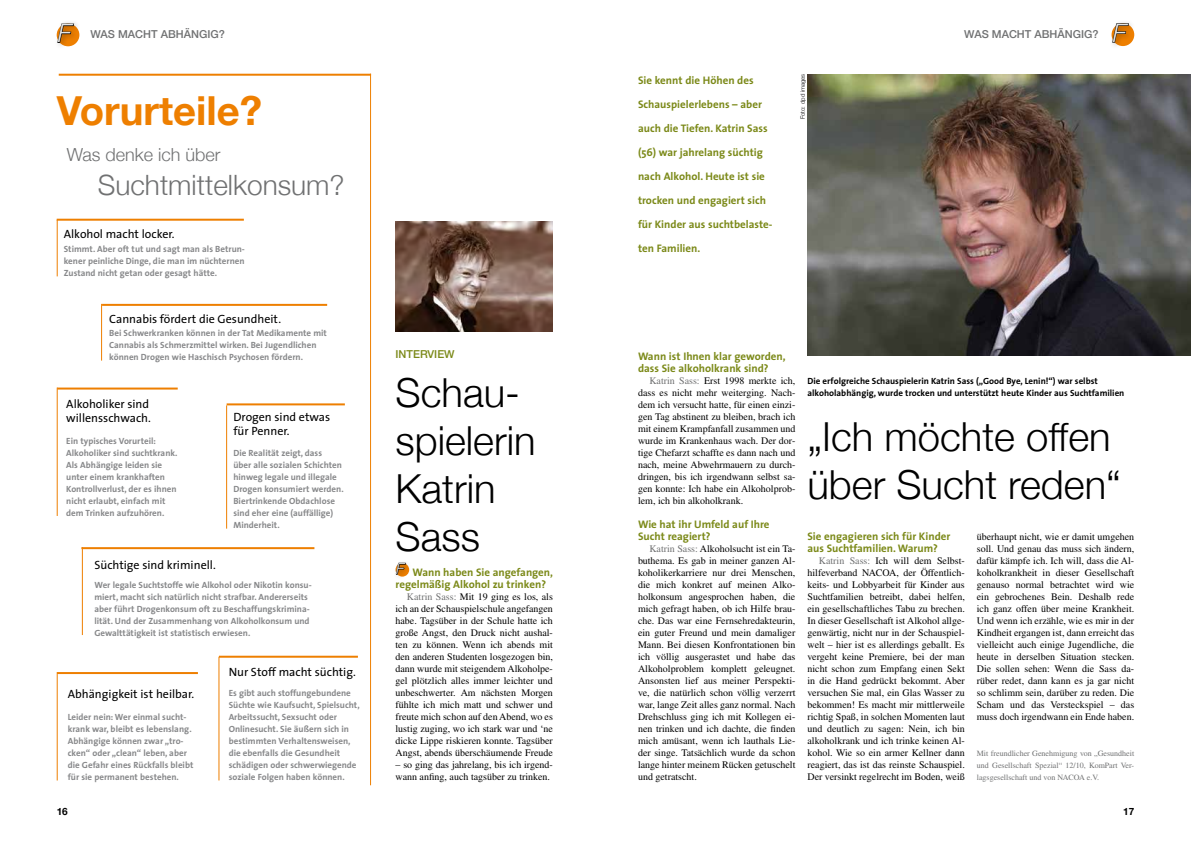
<style>
.page{position:relative;width:1191px;height:842px;background:#fff}
.page>*{position:absolute;margin:0;border:0;box-sizing:border-box;transform-origin:0 0}
.t1{font:300 40px/48px "Helvetica Neue";color:#000}
.t2{font:700 40px "Helvetica Neue";color:#ee7f00}
.t3{font:300 28px "Helvetica Neue";color:#707172}
.t4{font:italic 300 25.5px "Helvetica Neue";color:#e3e4e4}
.t5{font:300 18px "Helvetica Neue";color:#707172}
.t6{font:italic 300 15.3px "Helvetica Neue";color:#e3e4e4}
.t7{font:12px/14px "The Sans";color:#000}
.t8{font:700 11px/24px "The Sans";color:#7b8918}
.t9{font:500 11px "Helvetica Neue";color:#707172}
.t10{font:500 11px "Helvetica Neue";color:#7b8918}
.t11{font:10px/12px "Times";color:#000;text-align:justify}
.t12{font:700 10px "Helvetica Neue";color:#000}
.t13{font:700 9px/12px "The Sans";color:#87888a}
.t14{font:700 9px/12px "The Sans";color:#000}
.t15{font:8px/12px "Times";color:#707172;text-align:justify}
.t16{font:300 6px "Helvetica Neue";color:#000}
.s1{color:#707172}
</style>
<div class="page">
<div style="left:54px;top:20px;width:27px;height:30px;background:#000;opacity:.3"></div>
<svg style="left:57px;top:23px;width:18px;height:21px"></svg>
<div style="left:1109px;top:19px;width:27px;height:31px;background:#000;opacity:.3"></div>
<svg style="left:1111px;top:23px;width:18px;height:20px"></svg>
<img style="left:807px;top:74px;width:384px;height:282px">
<hr style="left:370px;top:74px;width:1px;height:711px;background:#ee7f00">
<hr style="left:59px;top:74px;width:312px;height:2px;background:#ee7f00">
<div style="left:393px;top:559px;width:20px;height:22px;background:#000;opacity:.3"></div>
<svg style="left:395px;top:563px;width:11px;height:12px"></svg>
<hr style="left:57px;top:220px;width:1px;height:56px;background:#ee7f00">
<hr style="left:57px;top:219px;width:187px;height:2px;background:#ee7f00">
<hr style="left:102px;top:304px;width:225px;height:2px;background:#ee7f00">
<hr style="left:101px;top:304px;width:1px;height:57px;background:#ee7f00">
<hr style="left:227px;top:403px;width:118px;height:2px;background:#ee7f00">
<hr style="left:226px;top:405px;width:1px;height:124px;background:#ee7f00">
<hr style="left:57px;top:388px;width:121px;height:2px;background:#ee7f00">
<hr style="left:57px;top:388px;width:1px;height:128px;background:#ee7f00">
<hr style="left:57px;top:672px;width:141px;height:2px;background:#ee7f00">
<hr style="left:57px;top:674px;width:1px;height:106px;background:#ee7f00">
<hr style="left:81px;top:547px;width:233px;height:2px;background:#ee7f00">
<hr style="left:82px;top:547px;width:1px;height:88px;background:#ee7f00">
<hr style="left:219px;top:656px;width:139px;height:2px;background:#ee7f00">
<hr style="left:218px;top:657px;width:1px;height:123px;background:#ee7f00">
<img style="left:395px;top:221px;width:158px;height:111px">
<h3 class="t4" style="left:58px;top:18px;width:15px">F</h3>
<p class="t9" style="left:90px;top:27px;width:136px">WAS MACHT ABHÄNGIG?</p>
<p class="t9" style="left:964px;top:27px;width:136px">WAS MACHT ABHÄNGIG?</p>
<h3 class="t4" style="left:1112px;top:18px;width:15px">F</h3>
<h1 class="t2" style="left:57px;top:86px;width:207px">Vorurteile?</h1>
<h3 class="t5" style="left:67px;top:144px;width:155px">Was denke ich über</h3>
<h2 class="t3" style="left:98px;top:168px;width:248px">Suchtmittelkonsum?</h2>
<p class="t7" style="left:64px;top:227px;width:112px">Alkohol macht locker.</p>
<p class="t13" style="left:64px;top:243px;width:183px;text-align:justify">Stimmt. Aber oft tut und sagt man als Betrun&shy;kener peinliche Dinge, die man im nüchternen Zustand nicht getan oder gesagt hätte.</p>
<p class="t7" style="left:109px;top:312px;width:173px">Cannabis fördert die Gesundheit.</p>
<p class="t13" style="left:109px;top:327px;width:219px">Bei Schwerkranken können in der Tat Medikamente mit<br>Cannabis als Schmerzmittel wirken. Bei Jugendlichen können Drogen wie Haschisch Psychosen fördern.</p>
<p class="t7" style="left:66px;top:397px;width:86px">Alkoholiker sind willensschwach.</p>
<p class="t13" style="left:66px;top:435px;width:113px">Ein typisches Vorurteil:<br>Alkoholiker sind suchtkrank.<br>Als Abhängige leiden sie unter einem krankhaften<br>Kontrollverlust, der es ihnen nicht erlaubt, einfach mit dem Trinken aufzuhören.</p>
<p class="t7" style="left:233px;top:410px;width:98px">Drogen sind etwas für Penner.</p>
<p class="t13" style="left:233px;top:447px;width:112px">Die Realität zeigt, dass<br>über alle sozialen Schichten hinweg legale und illegale<br>Drogen konsumiert werden.<br>Biertrinkende Obdachlose sind eher eine (auffällige)<br>Minderheit.</p>
<p class="t7" style="left:94px;top:557px;width:123px">Süchtige sind kriminell.</p>
<p class="t13" style="left:94px;top:579px;width:219px">Wer legale Suchtstoffe wie Alkohol oder Nikotin konsu&shy;miert, macht sich natürlich nicht strafbar. Andererseits aber führt Drogenkonsum oft zu Beschaffungskrimina&shy;lität. Und der Zusammenhang von Alkoholkonsum und Gewalttätigkeit ist statistisch erwiesen.</p>
<p class="t7" style="left:229px;top:665px;width:129px">Nur Stoff macht süchtig.</p>
<p class="t13" style="left:229px;top:687px;width:132px">Es gibt auch stoffungebundene<br>Süchte wie Kaufsucht, Spielsucht,<br>Arbeitssucht, Sexsucht oder<br>Onlinesucht. Sie äußern sich in bestimmten Verhaltensweisen, die ebenfalls die Gesundheit schädigen oder schwerwiegende soziale Folgen haben können.</p>
<p class="t7" style="left:68px;top:686px;width:128px">Abhängigkeit ist heilbar.</p>
<p class="t13" style="left:68px;top:711px;width:127px">Leider nein: Wer einmal sucht&shy;krank war, bleibt es lebenslang.<br>Abhängige können zwar „tro&shy;cken“ oder „clean“ leben, aber die Gefahr eines Rückfalls bleibt für sie permanent bestehen.</p>
<p class="t10" style="left:395px;top:348px;width:61px">INTERVIEW</p>
<h1 class="t1" style="left:395px;top:368px;width:141px">Schau&shy;spielerin<br>Katrin<br>Sass</h1>
<h3 class="t6" style="left:396px;top:560px;width:10px">F</h3>
<p class="t8" style="left:395px;top:566px;width:159px;line-height:12px;text-indent:17px">Wann haben Sie angefangen, regelmäßig Alkohol zu trinken?</p>
<p class="t11" style="left:395px;top:591px;width:159px;text-indent:11px"><span class="s1">Katrin Sass:</span> Mit 19 ging es los, als ich an der Schauspielschule angefangen habe. Tagsüber in der Schule hatte ich große Angst, den Druck nicht aushal&shy;ten zu können. Wenn ich abends mit den anderen Studenten losgezogen bin, dann wurde mit steigendem Alkoholpe&shy;gel plötzlich alles immer leichter und unbeschwerter. Am nächsten Morgen fühlte ich mich matt und schwer und freute mich schon auf den Abend, wo es lustig zuging, wo ich stark war und ‘ne dicke Lippe riskieren konnte. Tagsüber Angst, abends überschäumende Freude</p>
<p class="t11" style="left:395px;top:759px;width:159px">– so ging das jahrelang, bis ich irgend&shy;wann anfing, auch tagsüber zu trinken.</p>
<p class="t8" style="left:638px;top:68px;width:136px">Sie kennt die Höhen des<br>Schauspielerlebens – aber auch die Tiefen. Katrin Sass (56) war jahrelang süchtig nach Alkohol. Heute ist sie trocken und engagiert sich für Kinder aus suchtbelaste&shy;ten Familien.</p>
<p class="t16" style="left:799px;top:119px;width:47px;rotate:-90deg">Foto: dpd images</p>
<p class="t8" style="left:638px;top:350px;width:149px;line-height:12px">Wann ist Ihnen klar geworden, dass Sie alkoholkrank sind?</p>
<p class="t11" style="left:638px;top:375px;width:159px;text-indent:11px"><span class="s1">Katrin Sass:</span> Erst 1998 merkte ich, dass es nicht mehr weiterging. Nach&shy;dem ich versucht hatte, für einen einzi&shy;gen Tag abstinent zu bleiben, brach ich mit einem Krampfanfall zusammen und wurde im Krankenhaus wach. Der dor&shy;tige Chefarzt schaffte es dann nach und nach, meine Abwehrmauern zu durch&shy;dringen, bis ich irgendwann selbst sa&shy;gen konnte: Ich habe ein Alkoholprob&shy;lem, ich bin alkoholkrank.</p>
<p class="t8" style="left:638px;top:518px;width:133px;line-height:12px">Wie hat ihr Umfeld auf Ihre<br>Sucht reagiert?</p>
<p class="t11" style="left:638px;top:543px;width:159px;text-indent:11px"><span class="s1">Katrin Sass:</span> Alkoholsucht ist ein Ta&shy;buthema. Es gab in meiner ganzen Al&shy;koholikerkarriere nur drei Menschen, die mich konkret auf meinen Alko&shy;holkonsum angesprochen haben, die mich gefragt haben, ob ich Hilfe brau&shy;che. Das war eine Fernsehredakteurin, ein guter Freund und mein damaliger Mann. Bei diesen Konfrontationen bin ich völlig ausgerastet und habe das Alkoholproblem komplett geleugnet.<br>Ansonsten lief aus meiner Perspekti&shy;ve, die natürlich schon völlig verzerrt war, lange Zeit alles ganz normal. Nach Drehschluss ging ich mit Kollegen ei&shy;nen trinken und ich dachte, die finden mich amüsant, wenn ich lauthals Lie&shy;der singe. Tatsächlich wurde da schon lange hinter meinem Rücken getuschelt und getratscht.</p>
<p class="t14" style="left:807px;top:375px;width:318px">Die erfolgreiche Schauspielerin Katrin Sass („Good Bye, Lenin!“) war selbst alkoholabhängig, wurde trocken und unterstützt heute Kinder aus Suchtfamilien</p>
<h1 class="t1" style="left:807px;top:412px;width:315px">„Ich möchte offen über Sucht reden“</h1>
<p class="t8" style="left:807px;top:530px;width:144px;line-height:12px">Sie engagieren sich für Kinder aus Suchtfamilien. Warum?</p>
<p class="t11" style="left:807px;top:555px;width:159px;text-indent:11px"><span class="s1">Katrin Sass:</span> Ich will dem Selbst&shy;hilfeverband NACOA, der Öffentlich&shy;keits- und Lobbyarbeit für Kinder aus Suchtfamilien betreibt, dabei helfen, ein gesellschaftliches Tabu zu brechen.<br>In dieser Gesellschaft ist Alkohol allge&shy;genwärtig, nicht nur in der Schauspiel&shy;welt – hier ist es allerdings geballt. Es vergeht keine Premiere, bei der man nicht schon zum Empfang einen Sekt in die Hand gedrückt bekommt. Aber versuchen Sie mal, ein Glas Wasser zu bekommen! Es macht mir mittlerweile richtig Spaß, in solchen Momenten laut und deutlich zu sagen: Nein, ich bin alkoholkrank und ich trinke keinen Al&shy;kohol. Wie so ein armer Kellner dann reagiert, das ist das reinste Schauspiel.<br>Der versinkt regelrecht im Boden, weiß</p>
<p class="t11" style="left:977px;top:531px;width:159px">überhaupt nicht, wie er damit umgehen soll. Und genau das muss sich ändern, dafür kämpfe ich. Ich will, dass die Al&shy;koholkrankheit in dieser Gesellschaft genauso normal betrachtet wird wie ein gebrochenes Bein. Deshalb rede ich ganz offen über meine Krankheit.<br>Und wenn ich erzähle, wie es mir in der Kindheit ergangen ist, dann erreicht das vielleicht auch einige Jugendliche, die heute in derselben Situation stecken.<br>Die sollen sehen: Wenn die Sass da&shy;rüber redet, dann kann es ja gar nicht so schlimm sein, darüber zu reden. Die Scham und das Versteckspiel – das muss doch irgendwann ein Ende haben.</p>
<p class="t15" style="left:977px;top:747px;width:159px">Mit freundlicher Genehmigung von „Gesundheit und Gesellschaft Spezial“ 12/10, KomPart Ver&shy;lagsgesellschaft und von NACOA e.V.</p>
<p class="t12" style="left:57px;top:805px;width:13px">16</p>
<p class="t12" style="left:1123px;top:805px;width:13px">17</p>
</div>
